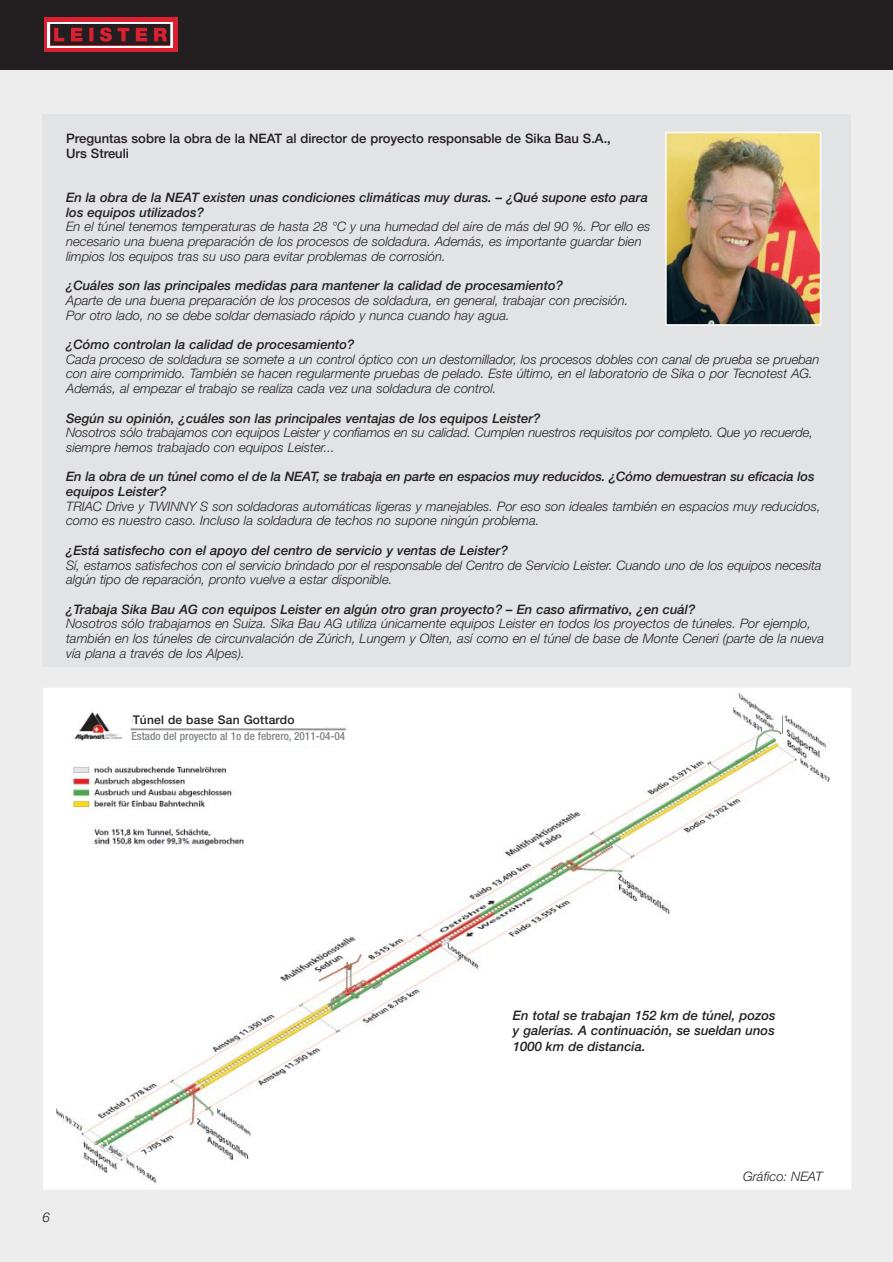
<style>
.page{position:relative;width:893px;height:1262px;background:#fff}
.page>*{position:absolute;margin:0;border:0;box-sizing:border-box;transform-origin:0 0}
.t1{font:italic 300 13.5px "Helvetica Neue";color:#231f20}
.t2{font:italic 300 13.05px/14.7px "Helvetica Neue";color:#231f20}
.t3{font:italic 500 13.05px/15.6px "Helvetica Neue";color:#231f20}
.t4{font:500 13.05px/14.7px "Helvetica Neue";color:#231f20}
.t5{font:500 12px "Helvetica Neue";letter-spacing:.015em;color:#231f20}
.t6{font:500 condensed 11.25px "Helvetica Neue";color:#808285}
</style>
<div class="page">
<div style="left:0;top:0;width:892px;height:1261px;background:#ededee"></div>
<div style="left:0;top:0;width:892px;height:69px;background:#231f20"></div>
<div style="left:44px;top:17px;width:133px;height:35px;background:#da2031"></div>
<svg style="left:48px;top:22px;width:125px;height:25px"></svg>
<svg style="left:51px;top:24px;width:119px;height:21px"></svg>
<div style="left:45px;top:689px;width:804px;height:499px;background:#fff"></div>
<img style="left:56px;top:693px;width:773px;height:490px">
<div style="left:43px;top:113px;width:807px;height:553px;background:#e2e3e4"></div>
<img style="left:668px;top:135px;width:150px;height:188px">
<div style="left:665px;top:132px;width:156px;height:194px;border:2px solid #fff"></div>
<div style="left:133px;top:715px;width:189px;height:12px;background:#fff"></div>
<div style="left:131px;top:732px;width:220px;height:12px;background:#fff"></div>
<p class="t4" style="left:66px;top:132px;width:546px">Preguntas sobre la obra de la NEAT al director de proyecto responsable de Sika Bau S.A.,<br>Urs Streuli</p>
<p class="t3" style="left:66px;top:191px;width:583px;line-height:14.7px">En la obra de la NEAT existen unas condiciones climáticas muy duras. – ¿Qué supone esto para los equipos utilizados?</p>
<p class="t2" style="left:66px;top:220px;width:586px">En el túnel tenemos temperaturas de hasta 28 °C y una humedad del aire de más del 90 %. Por ello es necesario una buena preparación de los procesos de soldadura. Además, es importante guardar bien limpios los equipos tras su uso para evitar problemas de corrosión.</p>
<p class="t3" style="left:66px;top:279px;width:498px">¿Cuáles son las principales medidas para mantener la calidad de procesamiento?</p>
<p class="t2" style="left:66px;top:294px;width:563px">Aparte de una buena preparación de los procesos de soldadura, en general, trabajar con precisión.<br>Por otro lado, no se debe soldar demasiado rápido y nunca cuando hay agua.</p>
<p class="t3" style="left:66px;top:338px;width:290px">¿Cómo controlan la calidad de procesamiento?</p>
<p class="t2" style="left:66px;top:353px;width:755px">Cada proceso de soldadura se somete a un control óptico con un destornillador, los procesos dobles con canal de prueba se prueban con aire comprimido. También se hacen regularmente pruebas de pelado. Este último, en el laboratorio de Sika o por Tecnotest AG.<br>Además, al empezar el trabajo se realiza cada vez una soldadura de control.</p>
<p class="t3" style="left:66px;top:411px;width:476px">Según su opinión, ¿cuáles son las principales ventajas de los equipos Leister?</p>
<p class="t2" style="left:66px;top:426px;width:748px">Nosotros sólo trabajamos con equipos Leister y confiamos en su calidad. Cumplen nuestros requisitos por completo. Que yo recuerde, siempre hemos trabajado con equipos Leister...</p>
<p class="t3" style="left:66px;top:470px;width:750px;line-height:14.7px">En la obra de un túnel como el de la NEAT, se trabaja en parte en espacios muy reducidos. ¿Cómo demuestran su eficacia los equipos Leister?</p>
<p class="t2" style="left:66px;top:500px;width:756px">TRIAC Drive y TWINNY S son soldadoras automáticas ligeras y manejables. Por eso son ideales también en espacios muy reducidos, como es nuestro caso. Incluso la soldadura de techos no supone ningún problema.</p>
<p class="t3" style="left:66px;top:543px;width:443px">¿Está satisfecho con el apoyo del centro de servicio y ventas de Leister?</p>
<p class="t2" style="left:66px;top:559px;width:757px">Sí, estamos satisfechos con el servicio brindado por el responsable del Centro de Servicio Leister. Cuando uno de los equipos necesita algún tipo de reparación, pronto vuelve a estar disponible.</p>
<p class="t3" style="left:66px;top:602px;width:630px">¿Trabaja Sika Bau AG con equipos Leister en algún otro gran proyecto? – En caso afirmativo, ¿en cuál?</p>
<p class="t2" style="left:66px;top:617px;width:759px">Nosotros sólo trabajamos en Suiza. Sika Bau AG utiliza únicamente equipos Leister en todos los proyectos de túneles. Por ejemplo, también en los túneles de circunvalación de Zúrich, Lungern y Olten, así como en el túnel de base de Monte Ceneri (parte de la nueva vía plana a través de los Alpes).</p>
<p class="t5" style="left:133px;top:715px;width:163px">Túnel de base San Gottardo</p>
<p class="t6" style="left:131px;top:732px;width:215px">Estado del proyecto al 1o de febrero, 2011-04-04</p>
<p class="t1" style="left:43px;top:1212px;width:9px">6</p>
<p class="t3" style="left:513px;top:1008px;width:264px;text-align:justify">En total se trabajan 152 km de túnel, pozos y galerías. A continuación, se sueldan unos 1000 km de distancia.</p>
<p class="t2" style="left:743px;top:1170px;width:81px">Gráfico: NEAT</p>
</div>
